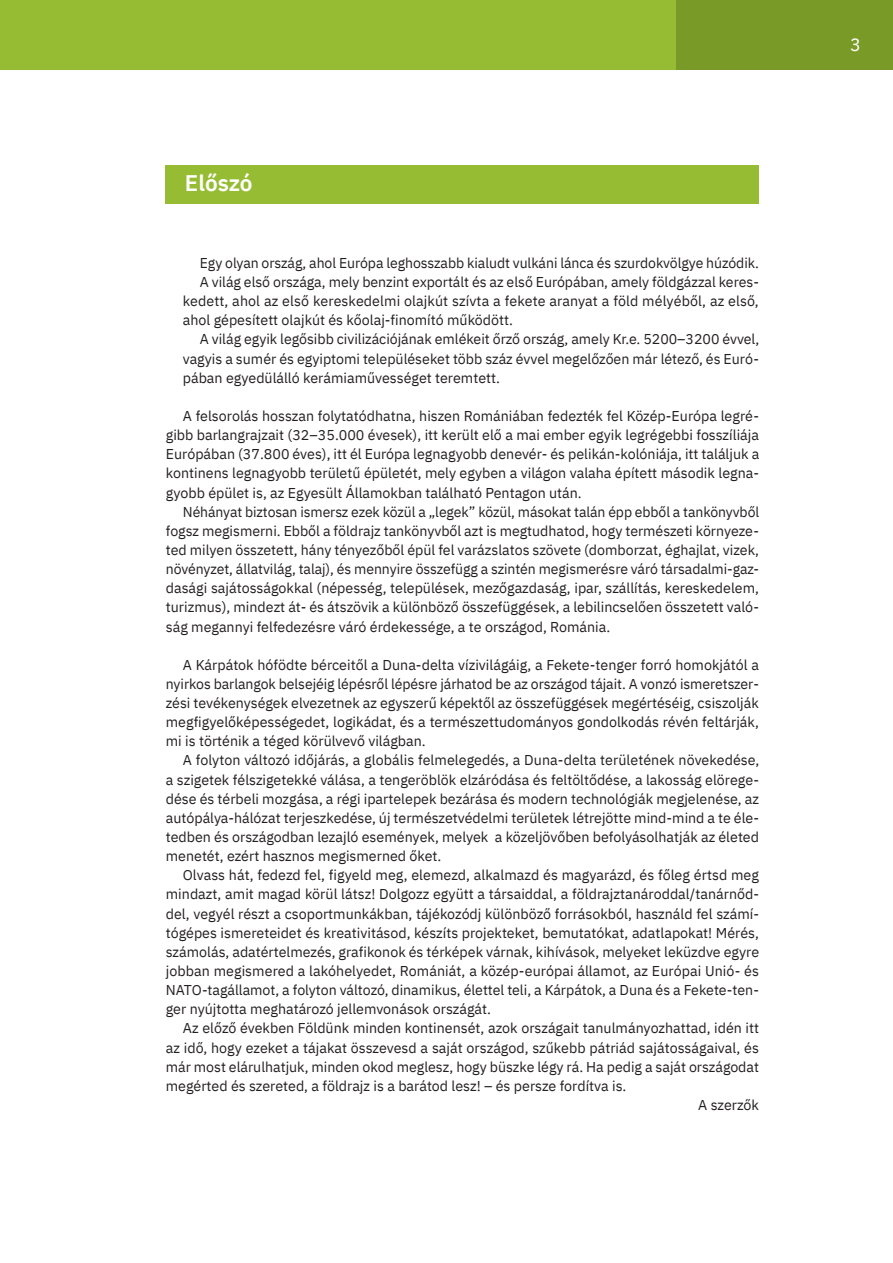
<style>
.page{position:relative;width:893px;height:1263px;background:#fff}
.page>*{position:absolute;margin:0;border:0;box-sizing:border-box;transform-origin:0 0}
.ttl_TITLU_LECTIE_med{font:600 22.5px "IBM Plex Sans";color:#fff}
.ttl_coloncifru_right{font:18px "IBM Plex Sans";color:#fff}
.body_regular_alineat{font:14.25px/19.2px "IBM Plex Sans";color:#231f20;text-align:justify}
.body_regular{font:14.25px "IBM Plex Sans";letter-spacing:-.005em;color:#231f20}
</style>
<div class="page">
<div style="left:166px;top:166px;width:593px;height:38px;background:#96bc33"></div>
<div style="left:0;top:0;width:893px;height:70px;background:#96bc33"></div>
<div style="left:676px;top:0;width:217px;height:70px;background:#799a27"></div>
<p class="ttl_TITLU_LECTIE_med" style="left:185px;top:166px;width:69px">Előszó</p>
<p class="body_regular_alineat" style="left:200px;top:252px;width:561px">Egy olyan ország, ahol Európa leghosszabb kialudt vulkáni lánca és szurdokvölgye húzódik.</p>
<p class="body_regular_alineat" style="left:183px;top:271px;width:578px;text-indent:17px">A világ első országa, mely benzint exportált és az első Európában, amely földgázzal keres&shy;kedett, ahol az első kereskedelmi olajkút szívta a fekete aranyat a föld mélyéből, az első, ahol gépesített olajkút és kőolaj-finomító működött.</p>
<p class="body_regular_alineat" style="left:183px;top:329px;width:578px;text-indent:17px">A világ egyik legősibb civilizációjának emlékeit őrző ország, amely Kr.e. 5200–3200 évvel, vagyis a sumér és egyiptomi településeket több száz évvel megelőzően már létező, és Euró&shy;pában egyedülálló kerámiaművességet teremtett.</p>
<p class="body_regular_alineat" style="left:166px;top:405px;width:595px;text-indent:17px">A felsorolás hosszan folytatódhatna, hiszen Romániában fedezték fel Közép-Európa legré&shy;gibb barlangrajzait (32–35.000 évesek), itt került elő a mai ember egyik legrégebbi fosszíliája Európában (37.800 éves), itt él Európa legnagyobb denevér- és pelikán-kolóniája, itt találjuk a kontinens legnagyobb területű épületét, mely egyben a világon valaha épített második legna&shy;gyobb épület is, az Egyesült Államokban található Pentagon után.</p>
<p class="body_regular_alineat" style="left:166px;top:501px;width:595px;text-indent:17px">Néhányat biztosan ismersz ezek közül a „legek” közül, másokat talán épp ebből a tankönyvből fogsz megismerni. Ebből a földrajz tankönyvből azt is megtudhatod, hogy természeti környeze&shy;ted milyen összetett, hány tényezőből épül fel varázslatos szövete (domborzat, éghajlat, vizek, növényzet, állatvilág, talaj), és mennyire összefügg a szintén megismerésre váró társadalmi-gaz&shy;dasági sajátosságokkal (népesség, települések, mezőgazdaság, ipar, szállítás, kereskedelem, turizmus), mindezt át- és átszövik a különböző összefüggések, a lebilincselően összetett való&shy;ság megannyi felfedezésre váró érdekessége, a te országod, Románia.</p>
<p class="body_regular_alineat" style="left:166px;top:654px;width:595px;text-indent:17px">A Kárpátok hófödte bérceitől a Duna-delta vízivilágáig, a Fekete-tenger forró homokjától a nyirkos barlangok belsejéig lépésről lépésre járhatod be az országod tájait. A vonzó ismeretszer&shy;zési tevékenységek elvezetnek az egyszerű képektől az összefüggések megértéséig, csiszolják megfigyelőképességedet, logikádat, és a természettudományos gondolkodás révén feltárják, mi is történik a téged körülvevő világban.</p>
<p class="body_regular_alineat" style="left:166px;top:750px;width:595px;text-indent:17px">A folyton változó időjárás, a globális felmelegedés, a Duna-delta területének növekedése, a szigetek félszigetekké válása, a tengeröblök elzáródása és feltöltődése, a lakosság elörege&shy;dése és térbeli mozgása, a régi ipartelepek bezárása és modern technológiák megjelenése, az autópálya-hálózat terjeszkedése, új természetvédelmi területek létrejötte mind-mind a te éle&shy;tedben és országodban lezajló események, melyek a közeljövőben befolyásolhatják az életed menetét, ezért hasznos megismerned őket.</p>
<p class="body_regular_alineat" style="left:166px;top:864px;width:595px;text-indent:17px">Olvass hát, fedezd fel, figyeld meg, elemezd, alkalmazd és magyarázd, és főleg értsd meg mindazt, amit magad körül látsz! Dolgozz együtt a társaiddal, a földrajztanároddal/tanárnőd&shy;del, vegyél részt a csoportmunkákban, tájékozódj különböző forrásokból, használd fel számí&shy;tógépes ismereteidet és kreativitásod, készíts projekteket, bemutatókat, adatlapokat! Mérés, számolás, adatértelmezés, grafikonok és térképek várnak, kihívások, melyeket leküzdve egyre jobban megismered a lakóhelyedet, Romániát, a közép-európai államot, az Európai Unió- és NATO-tagállamot, a folyton változó, dinamikus, élettel teli, a Kárpátok, a Duna és a Fekete-ten&shy;ger nyújtotta meghatározó jellemvonások országát.</p>
<p class="body_regular_alineat" style="left:166px;top:1017px;width:595px;text-indent:17px">Az előző években Földünk minden kontinensét, azok országait tanulmányozhattad, idén itt az idő, hogy ezeket a tájakat összevesd a saját országod, szűkebb pátriád sajátosságaival, és már most elárulhatjuk, minden okod meglesz, hogy büszke légy rá. Ha pedig a saját országodat megérted és szereted, a földrajz is a barátod lesz! – és persze fordítva is.</p>
<p class="body_regular" style="left:698px;top:1094px;width:62px">A szerzők</p>
<p class="ttl_coloncifru_right" style="left:850px;top:31px;width:12px">3</p>
</div>
